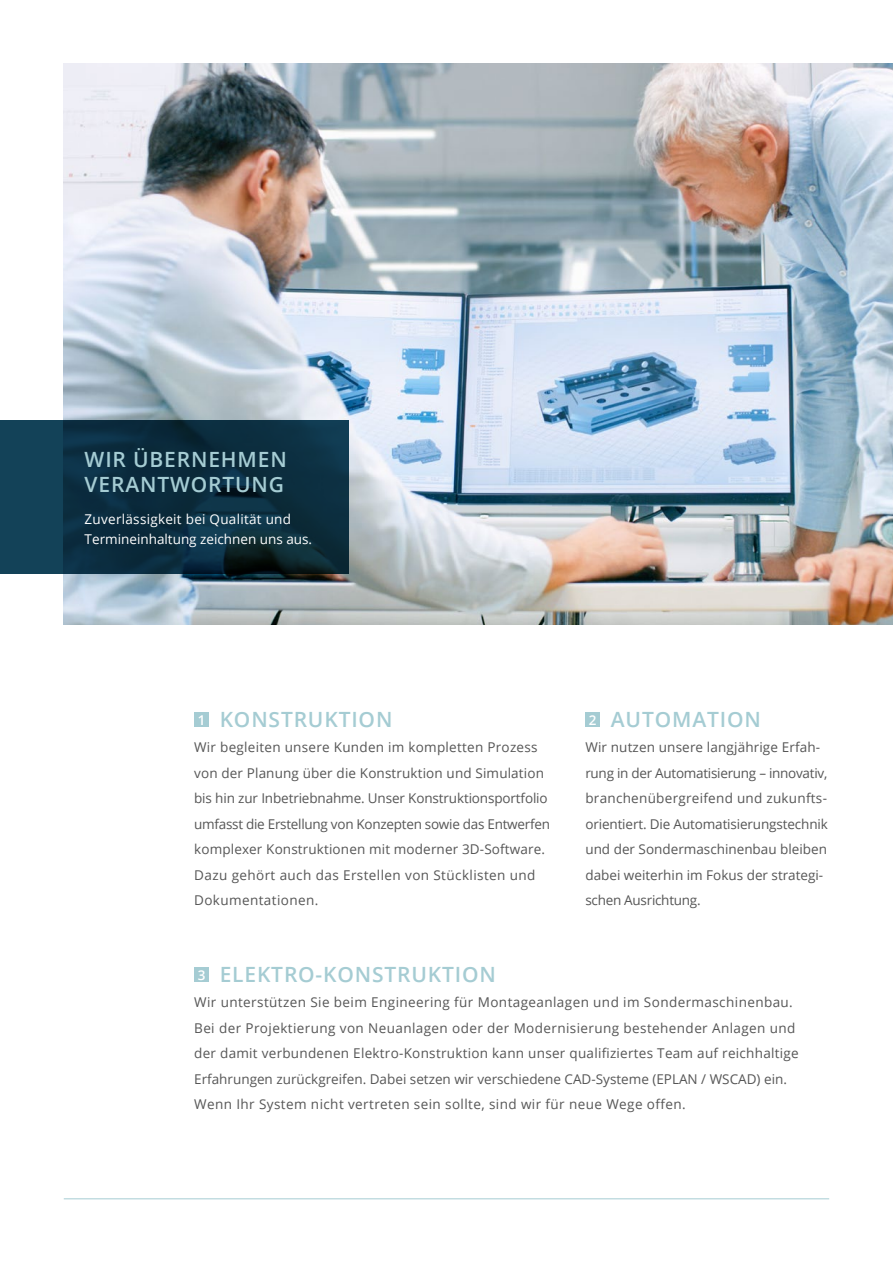
<style>
.page{position:relative;width:893px;height:1263px;background:#fff}
.page>*{position:absolute;margin:0;border:0;box-sizing:border-box;transform-origin:0 0}
.t1{font:600 21px/25.2px "Open Sans";letter-spacing:.04em;color:#a5ccd3}
.t2{font:13.5px/25.5px "Open Sans";letter-spacing:.01em;color:#565656}
.t3{font:13.5px/25.5px "Open Sans";letter-spacing:.03em;color:#565656}
.t4{font:13.5px/19.5px "Open Sans";color:#fff}
.t5{font:600 13.5px "Open Sans";color:#fff}
</style>
<div class="page">
<img style="left:64px;top:64px;width:829px;height:561px">
<svg style="left:0;top:421px;width:349px;height:153px;fill:#0c2e40"></svg>
<hr style="left:64px;top:1198px;width:765px;height:1px;background:#a5ccd3">
<div style="left:585px;top:712px;width:15px;height:15px;background:#a5ccd3"></div>
<div style="left:194px;top:967px;width:15px;height:15px;background:#a5ccd3"></div>
<div style="left:194px;top:712px;width:15px;height:15px;background:#a5ccd3"></div>
<h1 class="t1" style="left:85px;top:447px;width:204px">WIR ÜBERNEHMEN<br>VERANTWORTUNG</h1>
<p class="t4" style="left:85px;top:509px;width:229px">Zuverlässigkeit bei Qualität und<br>Termineinhaltung zeichnen uns aus.</p>
<p class="t5" style="left:198px;top:710px;width:9px">1</p>
<h1 class="t1" style="left:220px;top:706px;width:174px">KONSTRUKTION</h1>
<h1 class="t1" style="left:611px;top:706px;width:151px">AUTOMATION</h1>
<p class="t5" style="left:589px;top:710px;width:9px">2</p>
<p class="t2" style="left:194px;top:734px;width:357px">Wir begleiten unsere Kunden im kompletten Prozess von der Planung über die Konstruktion und Simulation bis hin zur Inbetriebnahme. Unser Konstruktionsportfolio umfasst die Erstellung von Konzepten sowie das Entwerfen komplexer Konstruktionen mit moderner 3D-Software.<br>Dazu gehört auch das Erstellen von Stücklisten und Dokumentationen.</p>
<p class="t2" style="left:585px;top:734px;width:244px">Wir nutzen unsere langjährige Erfah&shy;rung in der Automatisierung – innovativ, branchenübergreifend und zukunfts&shy;orientiert. Die Automatisierungstechnik und der Sondermaschinenbau bleiben dabei weiterhin im Fokus der strategi&shy;schen Ausrichtung.</p>
<p class="t5" style="left:198px;top:965px;width:9px">3</p>
<h1 class="t1" style="left:220px;top:961px;width:278px">ELEKTRO-KONSTRUKTION</h1>
<p class="t3" style="left:194px;top:989px;width:606px">Wir unterstützen Sie beim Engineering für Montageanlagen und im Sondermaschinenbau.<br>Bei der Projektierung von Neuanlagen oder der Modernisierung bestehender Anlagen und der damit verbundenen Elektro-Konstruktion kann unser qualifiziertes Team auf reichhaltige Erfahrungen zurückgreifen. Dabei setzen wir verschiedene CAD-Systeme (EPLAN / WSCAD) ein.<br>Wenn Ihr System nicht vertreten sein sollte, sind wir für neue Wege offen.</p>
</div>
